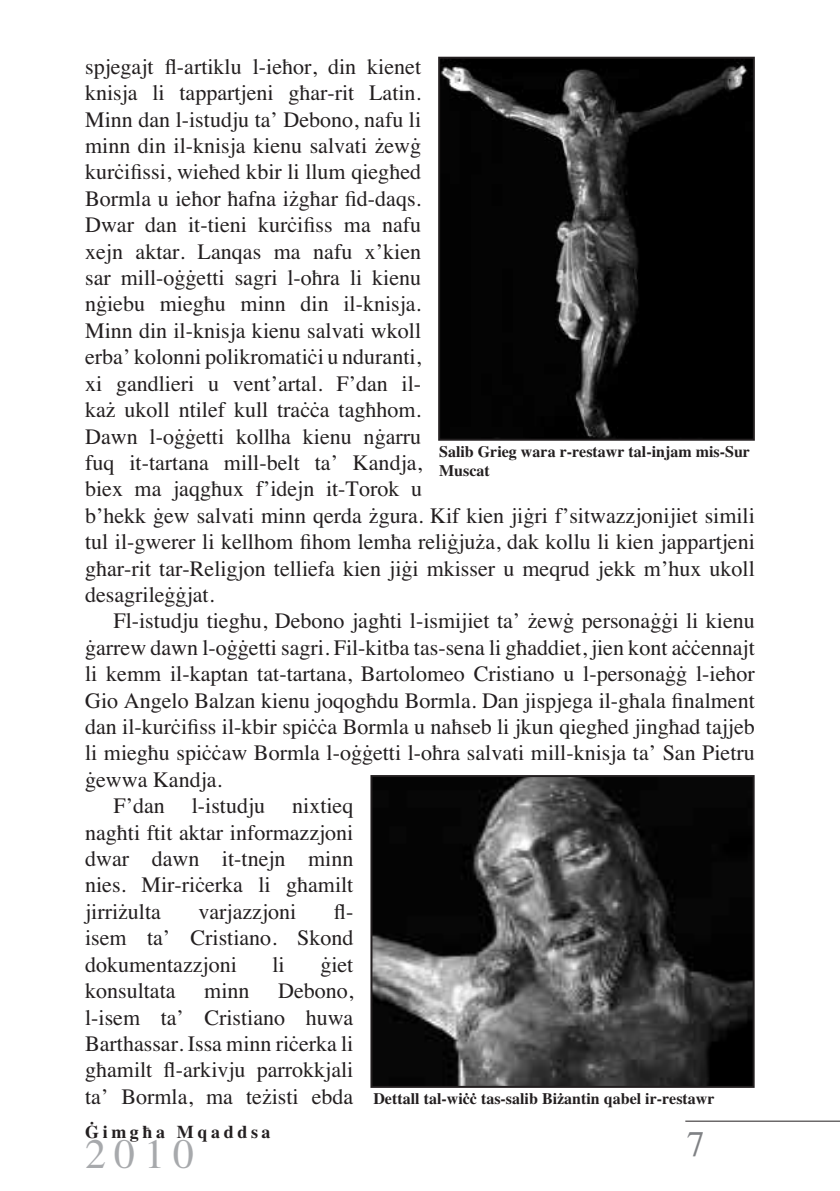
<style>
.page{position:relative;width:840px;height:1191px;background:#fff}
.page>*{position:absolute;margin:0;border:0;box-sizing:border-box;transform-origin:0 0}
.t1{font:42px "M Times Plain";color:#a7a9ac}
.t2{font:36px "M Times Plain";color:#808285}
.t3{font:22px/26.4px "M Times Plain";color:#231f20;text-align:justify}
.t4{font:700 18px "M Times";letter-spacing:.2em;color:#231f20}
.t5{font:700 16px/19.2px "M Times";color:#231f20}
</style>
<div class="page">
<hr style="left:685px;top:1120px;width:154px;height:1px;background:#231f20">
<img style="left:441px;top:60px;width:310px;height:378px">
<div style="left:438px;top:57px;width:316px;height:384px;border:2px solid #231f20"></div>
<img style="left:373px;top:778px;width:378px;height:306px">
<div style="left:370px;top:775px;width:384px;height:312px;border:2px solid #231f20"></div>
<p class="t3" style="left:85px;top:53px;width:670px;text-align:left">spjegajt fl-artiklu l-ie˙or, din kienet<br>knisja li tappartjeni g˙ar-rit Latin.<br>Minn dan l-istudju ta’ Debono, nafu li<br>minn din il-knisja kienu salvati Ωew©<br>kurçifissi, wie˙ed kbir li llum qieg˙ed<br>Bormla u ie˙or ˙afna iΩg˙ar fid-daqs.<br>Dwar dan it-tieni kurçifiss ma nafu<br>xejn aktar. Lanqas ma nafu x’kien<br>sar mill-o©©etti sagri l-o˙ra li kienu<br>n©iebu mieg˙u minn din il-knisja.<br>Minn din il-knisja kienu salvati wkoll<br>erba’ kolonni polikromatiçi u nduranti,<br>xi gandlieri u vent’artal. F’dan il-<br>kaΩ ukoll ntilef kull traçça tag˙hom.<br>Dawn l-o©©etti kollha kienu n©arru<br>fuq it-tartana mill-belt ta’ Kandja,<br>biex ma jaqg˙ux f’idejn it-Torok u<br>b’hekk ©ew salvati minn qerda Ωgura. Kif kien ji©ri f’sitwazzjonijiet simili tul il-gwerer li kellhom fihom lem˙a reli©juΩa, dak kollu li kien jappartjeni g˙ar-rit tar-Religjon telliefa kien ji©i mkisser u meqrud jekk m’hux ukoll desagrile©©jat.</p>
<p class="t3" style="left:113px;top:607px;width:642px">Fl-istudju tieg˙u, Debono jag˙ti l-ismijiet ta’ Ωew© persona©©i li kienu</p>
<p class="t3" style="left:85px;top:634px;width:670px">©arrew dawn l-o©©etti sagri. Fil-kitba tas-sena li g˙addiet, jien kont aççennajt</p>
<p class="t3" style="left:85px;top:660px;width:670px">li kemm il-kaptan tat-tartana, Bartolomeo Cristiano u l-persona©© l-ie˙or</p>
<p class="t3" style="left:85px;top:686px;width:670px">Gio Angelo Balzan kienu joqog˙du Bormla. Dan jispjega il-g˙ala finalment</p>
<p class="t3" style="left:85px;top:713px;width:670px">dan il-kurçifiss il-kbir spiçça Bormla u na˙seb li jkun qieg˙ed jing˙ad tajjeb</p>
<p class="t3" style="left:85px;top:739px;width:670px">li mieg˙u spiççaw Bormla l-o©©etti l-o˙ra salvati mill-knisja ta’ San Pietru</p>
<p class="t3" style="left:85px;top:766px;width:138px">©ewwa Kandja.</p>
<p class="t3" style="left:113px;top:792px;width:241px">F’dan l-istudju nixtieq</p>
<p class="t3" style="left:85px;top:818px;width:270px">nag˙ti ftit aktar informazzjoni</p>
<p class="t3" style="left:85px;top:845px;width:270px">dwar dawn it-tnejn minn</p>
<p class="t3" style="left:85px;top:871px;width:270px">nies. Mir-riçerka li g˙amilt</p>
<p class="t3" style="left:85px;top:898px;width:77px">jirriΩulta</p>
<p class="t3" style="left:198px;top:898px;width:99px">varjazzjoni</p>
<p class="t5" style="left:439px;top:441px;width:312px">Salib Grieg wara r-restawr tal-injam mis-Sur<br>Muscat</p>
<p class="t3" style="left:85px;top:898px;width:270px;text-indent:248px">fl&shy;isem ta’ Cristiano. Skond dokumentazzjoni</p>
<p class="t3" style="left:272px;top:950px;width:14px">li</p>
<p class="t3" style="left:320px;top:950px;width:35px">©iet</p>
<p class="t3" style="left:85px;top:977px;width:92px">konsultata</p>
<p class="t3" style="left:204px;top:977px;width:47px">minn</p>
<p class="t3" style="left:85px;top:977px;width:270px;text-indent:193px">Debono, l-isem ta’ Cristiano huwa Barthassar. Issa minn riçerka li g˙amilt fl-arkivju parrokkjali ta’ Bormla, ma teΩisti ebda</p>
<p class="t5" style="left:373px;top:1089px;width:342px">Dettall tal-wiçç tas-salib BiΩantin qabel ir-restawr</p>
<p class="t4" style="left:85px;top:1121px;width:187px">Ìimg˙a Mqaddsa</p>
<h1 class="t1" style="left:85px;top:1129px;width:111px">2010</h1>
<h2 class="t2" style="left:686px;top:1122px;width:19px">7</h2>
</div>
